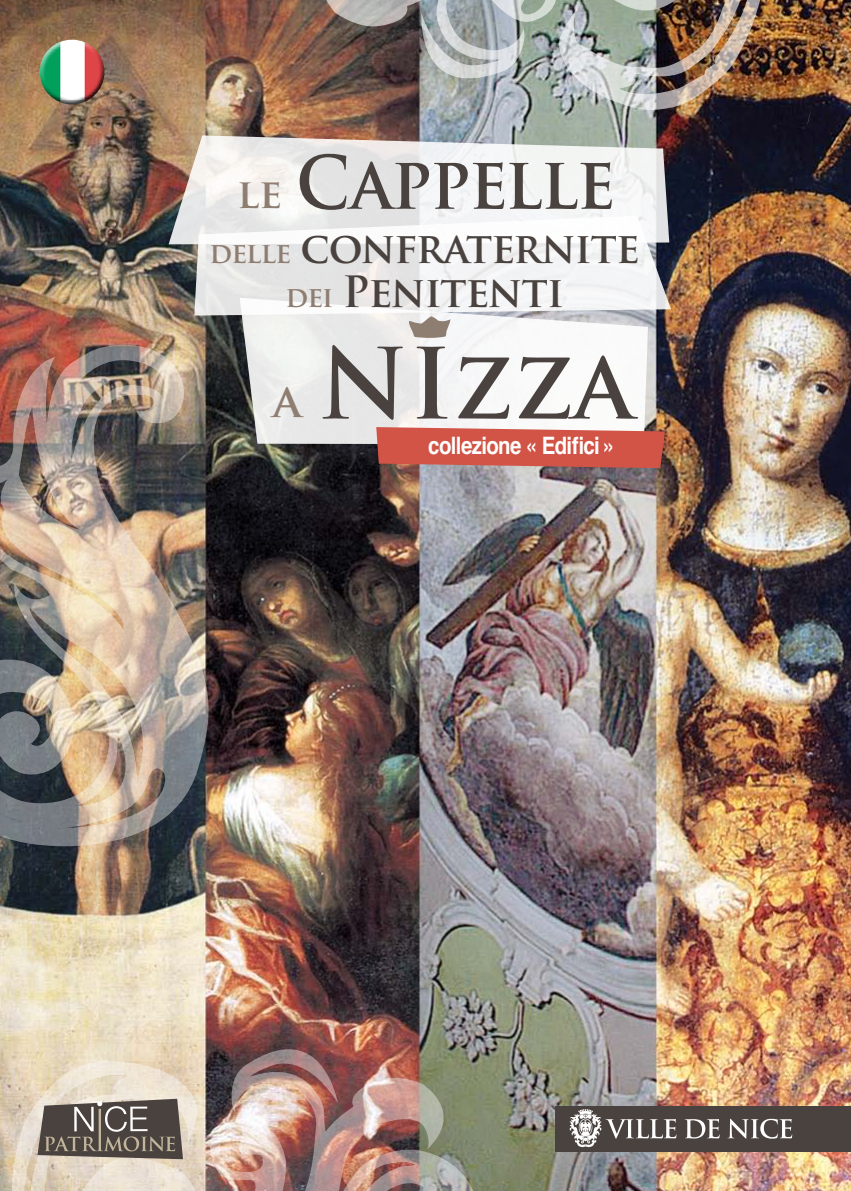
<style>
.page{position:relative;width:851px;height:1191px;background:#fff}
.page>*{position:absolute;margin:0;border:0;box-sizing:border-box;transform-origin:0 0}
.t1{font:700 95.4px "Trajan Pro";letter-spacing:.01em;color:#49423e}
.t2{font:700 71.6px "Trajan Pro";letter-spacing:-.02em;color:#49423e;scale:.94 1}
.t3{font:700 42px/44px "Trajan Pro";letter-spacing:-.02em;color:#49423e;text-align:center}
.t4{font:700 24px "Helvetica";letter-spacing:-.03em;color:#fff;scale:.85 1}
.s1{font-size:40px;color:#8e7d71}
.s2{font-size:28px;color:#8e7d71}
.s3{font-size:45.8px;color:#8e7d71}
</style>
<div class="page">
<img style="left:0;top:0;width:850px;height:1191px">
<svg style="left:168px;top:135px;width:501px;height:109px"></svg>
<div style="left:555px;top:1106px;width:295px;height:46px;background:#49423e"></div>
<svg style="left:569px;top:1109px;width:107px;height:38px"></svg>
<svg style="left:684px;top:1119px;width:35px;height:19px"></svg>
<svg style="left:727px;top:1118px;width:65px;height:20px"></svg>
<img style="left:0;top:338px;width:218px;height:513px">
<img style="left:0;top:1012px;width:482px;height:179px">
<img style="left:297px;top:0;width:481px;height:110px">
<svg style="left:806px;top:105px;width:5px;height:22px"></svg>
<svg style="left:37px;top:1098px;width:149px;height:74px"></svg>
<div style="left:33px;top:38px;width:72px;height:52px;background:#fff;opacity:.75"></div>
<div style="left:39px;top:50px;width:71px;height:58px;background:#000;opacity:.75"></div>
<svg style="left:194px;top:216px;width:477px;height:99px"></svg>
<svg style="left:239px;top:298px;width:409px;height:146px;fill:#f4f4f4"></svg>
<svg style="left:376px;top:427px;width:289px;height:41px"></svg>
<svg style="left:409px;top:316px;width:41px;height:22px"></svg>
<h2 class="t2" style="left:237px;top:138px;width:404px"><span class="s1">le</span> Cappelle</h2>
<p class="t3" style="left:209px;top:226px;width:431px"><span class="s2">delle</span> confraternite <span class="s2">dei</span> Penitenti</p>
<h1 class="t1" style="left:273px;top:324px;width:362px"><span class="s3">a</span> NIzza</h1>
<p class="t4" style="left:428px;top:426px;width:222px">collezione « Edifici »</p>
</div>
